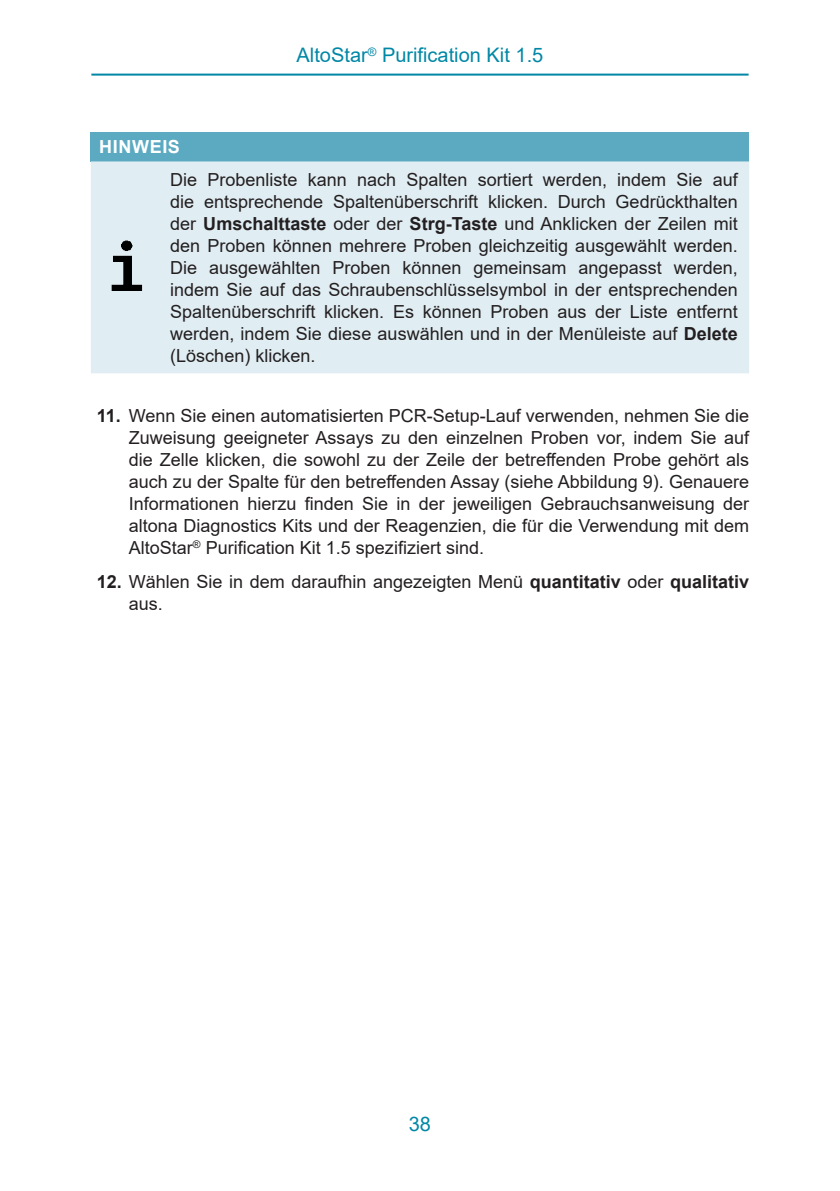
<style>
.page{position:relative;width:840px;height:1191px;background:#fff}
.page>*{position:absolute;margin:0;border:0;box-sizing:border-box;transform-origin:0 0}
.Seitenkopf{font:20px "Arial";color:#0087a6}
.Note_para{font:18px/22px "Arial";color:#231f20;text-align:justify}
.Note_Titel{font:700 18px "Arial";letter-spacing:.035em;color:#fff}
.s1{font-weight:700}
</style>
<div class="page">
<hr style="left:91px;top:74px;width:657px;height:2px;background:#0087a6">
<div style="left:91px;top:132px;width:657px;height:29px;background:#5caac2"></div>
<div style="left:91px;top:161px;width:657px;height:212px;background:#e0edf3"></div>
<img style="left:94px;top:236px;width:62px;height:62px">
<p class="Seitenkopf" style="left:296px;top:41px;width:248px">AltoStar<sup>®</sup> Purification Kit 1.5</p>
<p class="Note_Titel" style="left:99px;top:134px;width:82px">HINWEIS</p>
<p class="Note_para" style="left:170px;top:168px;width:568px">Die Probenliste kann nach Spalten sortiert werden, indem Sie auf die entsprechende Spaltenüberschrift klicken. Durch Gedrückthalten der <span class="s1">Umschalttaste</span> oder der <span class="s1">Strg-Taste</span> und Anklicken der Zeilen mit den Proben können mehrere Proben gleichzeitig ausgewählt werden.<br>Die ausgewählten Proben können gemeinsam angepasst werden, indem Sie auf das Schraubenschlüsselsymbol in der entsprechenden Spaltenüberschrift klicken. Es können Proben aus der Liste entfernt werden, indem Sie diese auswählen und in der Menüleiste auf <span class="s1">Delete </span>(Löschen) klicken.</p>
<p class="Note_para" style="left:129px;top:405px;width:621px;text-indent:-32px"><span class="s1">11.</span> Wenn Sie einen automatisierten PCR-Setup-Lauf verwenden, nehmen Sie die Zuweisung geeigneter Assays zu den einzelnen Proben vor, indem Sie auf die Zelle klicken, die sowohl zu der Zeile der betreffenden Probe gehört als auch zu der Spalte für den betreffenden Assay (siehe Abbildung 9). Genauere Informationen hierzu finden Sie in der jeweiligen Gebrauchsanweisung der altona Diagnostics Kits und der Reagenzien, die für die Verwendung mit dem AltoStar<sup>®</sup> Purification Kit 1.5 spezifiziert sind.</p>
<p class="Note_para" style="left:129px;top:570px;width:621px;text-indent:-32px"><span class="s1">12.</span> Wählen Sie in dem daraufhin angezeigten Menü <span class="s1">quantitativ</span> oder <span class="s1">qualitativ </span>aus.</p>
<p class="Seitenkopf" style="left:408px;top:1110px;width:24px">38</p>
</div>
